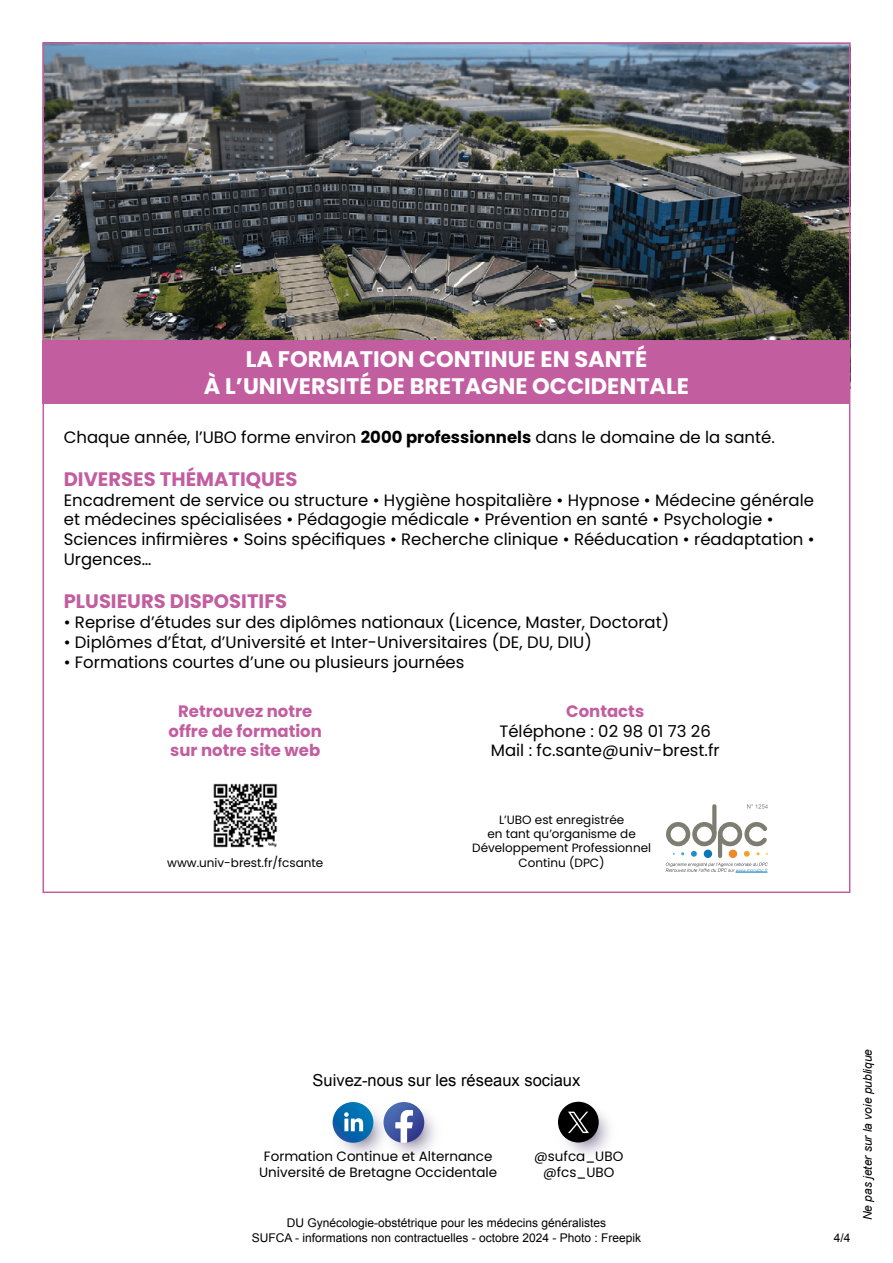
<style>
.page{position:relative;width:893px;height:1263px;background:#fff}
.page>*{position:absolute;margin:0;border:0;box-sizing:border-box;transform-origin:0 0}
.t1{font:700 22.5px/27px "Poppins";color:#fff;text-align:center}
.t2{font:700 19.5px "Poppins";color:#c25ea0}
.t3{font:16.5px/19.8px "Poppins";color:#000}
.t4{font:700 16.5px/19.8px "Poppins";color:#c25ea0;text-align:center}
.t5{font:16.5px "Arial";color:#000}
.t6{font:13.5px/16.2px "Poppins";color:#000;text-align:center}
.t7{font:12px/14.4px "Arial";color:#000;text-align:center}
.t8{font:12px/14.4px "Poppins";color:#000;text-align:center}
.t9{font:italic 12px "Arial";color:#000}
.s1{font-weight:700}
</style>
<div class="page">
<svg style="left:380px;top:1100px;width:63px;height:63px"></svg>
<svg style="left:386px;top:1102px;width:38px;height:41px"></svg>
<svg style="left:329px;top:1100px;width:64px;height:63px"></svg>
<svg style="left:333px;top:1102px;width:40px;height:41px"></svg>
<svg style="left:344px;top:1112px;width:19px;height:19px"></svg>
<svg style="left:554px;top:1099px;width:64px;height:64px"></svg>
<div style="left:558px;top:1102px;width:41px;height:40px;background:#000;border-radius:50%"></div>
<svg style="left:568px;top:1112px;width:21px;height:21px"></svg>
<img style="left:46px;top:46px;width:801px;height:294px">
<div style="left:43px;top:340px;width:807px;height:64px;background:#c25ea0"></div>
<svg style="left:666px;top:804px;width:102px;height:69px"></svg>
<img style="left:213px;top:783px;width:65px;height:65px">
<h1 class="t1" style="left:204px;top:346px;width:487px">LA FORMATION CONTINUE EN SANTÉ<br>À L’UNIVERSITÉ DE BRETAGNE OCCIDENTALE</h1>
<p class="t3" style="left:64px;top:427px;width:712px">Chaque année, l’UBO forme environ <span class="s1">2000 professionnels</span> dans le domaine de la santé.</p>
<p class="t2" style="left:64px;top:468px;width:235px">DIVERSES THÉMATIQUES</p>
<p class="t3" style="left:64px;top:490px;width:752px">Encadrement de service ou structure • Hygiène hospitalière • Hypnose • Médecine générale et médecines spécialisées • Pédagogie médicale • Prévention en santé • Psychologie • Sciences infirmières • Soins spécifiques • Recherche clinique • Rééducation • réadaptation • Urgences…</p>
<p class="t2" style="left:64px;top:590px;width:225px">PLUSIEURS DISPOSITIFS</p>
<p class="t3" style="left:64px;top:612px;width:607px">• Reprise d’études sur des diplômes nationaux (Licence, Master, Doctorat)</p>
<p class="t3" style="left:64px;top:632px;width:530px">• Diplômes d’État, d’Université et Inter-Universitaires (DE, DU, DIU)</p>
<p class="t3" style="left:64px;top:652px;width:402px">• Formations courtes d’une ou plusieurs journées</p>
<p class="t4" style="left:169px;top:701px;width:155px">Retrouvez notre offre de formation sur notre site web</p>
<p class="t8" style="left:167px;top:856px;width:158px">www.univ-brest.fr/fcsante</p>
<p class="t4" style="left:566px;top:701px;width:79px">Contacts</p>
<p class="t3" style="left:491px;top:721px;width:230px;text-align:center">Téléphone : 02 98 01 73 26<br>Mail : fc.sante@univ-brest.fr</p>
<p class="t8" style="left:472px;top:812px;width:180px">L’UBO est enregistrée<br>en tant qu’organisme de<br>Développement Professionnel<br>Continu (DPC)</p>
<p class="t5" style="left:313px;top:1069px;width:269px">Suivez-nous sur les réseaux sociaux</p>
<p class="t6" style="left:259px;top:1148px;width:240px">Formation Continue et Alternance<br>Université de Bretagne Occidentale</p>
<p class="t6" style="left:534px;top:1148px;width:91px">@sufca_UBO @fcs_UBO</p>
<p class="t7" style="left:252px;top:1216px;width:391px">DU Gynécologie-obstétrique pour les médecins généralistes<br>SUFCA - informations non contractuelles - octobre 2024 - Photo : Freepik</p>
<p class="t7" style="left:834px;top:1230px;width:18px">4/4</p>
<p class="t9" style="left:860px;top:1220px;width:173px;rotate:-90deg">Ne pas jeter sur la voie publique</p>
</div>
